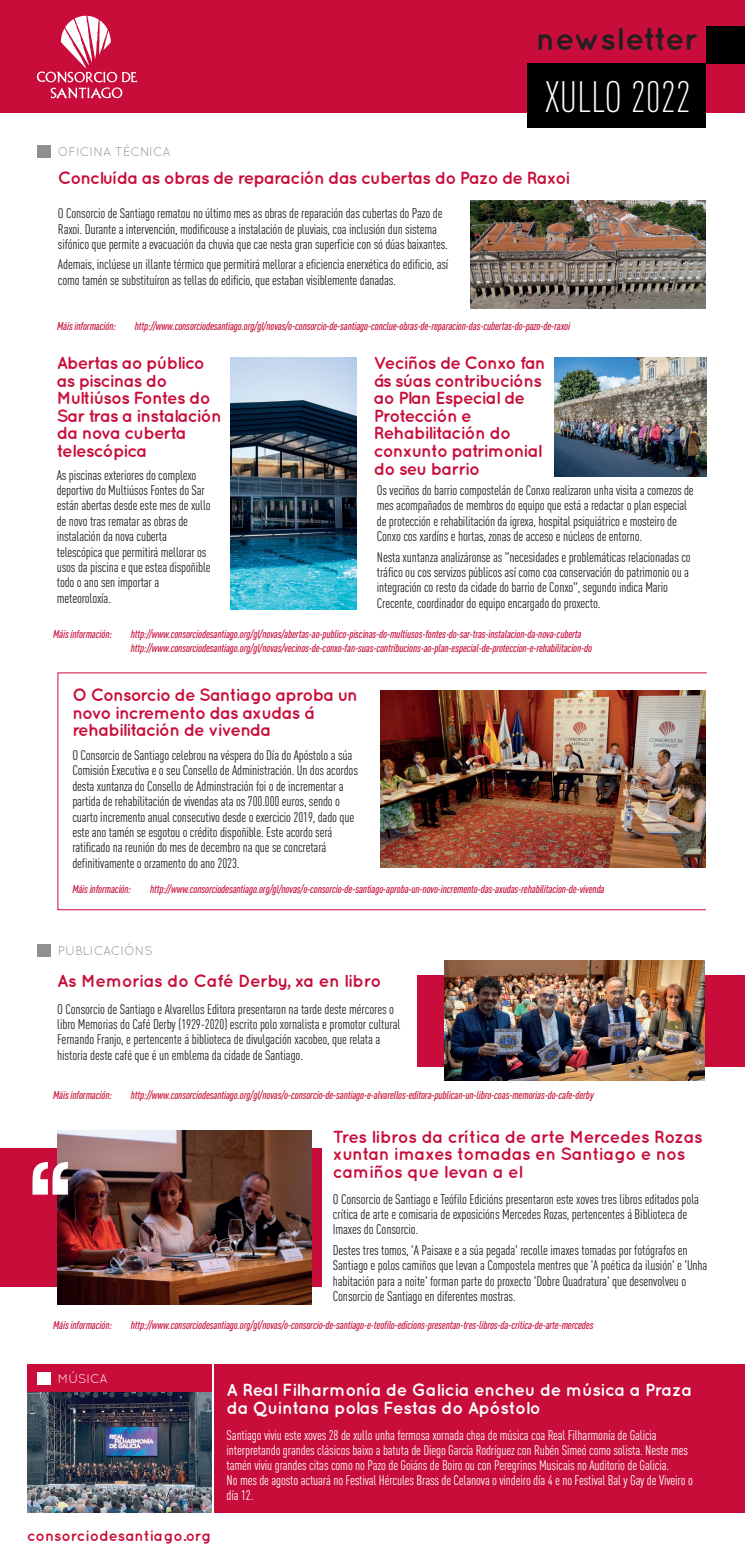
<style>
.page{position:relative;width:745px;height:1562px;background:#fff}
.page>*{position:absolute;margin:0;border:0;box-sizing:border-box;transform-origin:0 0}
.t1{font:300 condensed 43.38px "DIN Pro";color:#fff}
.t2{font:700 31.62px "Quicksand";letter-spacing:-.02em;color:#231f20}
.t3{font:700 17.5px/17.5px "Quicksand";letter-spacing:-.05em;color:#c80d3a}
.t4{font:700 17.5px/17.5px "Quicksand";letter-spacing:-.025em;color:#c80d3a}
.t5{font:700 17.5px/17.5px "Quicksand";letter-spacing:-.025em;color:#fff}
.t6{font:700 15px "Quicksand";color:#c80d3a}
.t7{font:condensed 13.75px/15.4px "DIN Pro";letter-spacing:-.01em;color:#1b2022}
.t8{font:condensed 13.75px/15px "DIN Pro";letter-spacing:-.01em;color:#fff}
.t9{font:12.5px "Quicksand";color:#8e9091}
.t10{font:12.5px "Quicksand";color:#fff}
.t11{font:italic 500 condensed 11.25px "DIN Pro";letter-spacing:-.01em;color:#c80d3a}
</style>
<div class="page">
<img style="left:27px;top:1391px;width:185px;height:121px">
<div style="left:27px;top:1364px;width:185px;height:27px;background:#c80d3a"></div>
<div style="left:215px;top:1364px;width:529px;height:148px;background:#c80d3a"></div>
<div style="left:417px;top:975px;width:327px;height:91px;background:#c80d3a"></div>
<div style="left:0;top:1148px;width:321px;height:138px;background:#c80d3a"></div>
<div style="left:0;top:0;width:744px;height:113px;background:#c80d3a"></div>
<div style="left:37px;top:145px;width:13px;height:13px;background:#8e9091"></div>
<svg style="left:37px;top:16px;width:100px;height:82px"></svg>
<div style="left:37px;top:1372px;width:13px;height:13px;background:#fff"></div>
<div style="left:37px;top:943px;width:13px;height:13px;background:#8e9091"></div>
<div style="left:705px;top:26px;width:39px;height:37px;background:#000001"></div>
<div style="left:526px;top:64px;width:179px;height:64px;background:#000001"></div>
<svg style="left:57px;top:672px;width:650px;height:238px"></svg>
<img style="left:470px;top:200px;width:235px;height:108px">
<img style="left:230px;top:358px;width:126px;height:251px">
<img style="left:554px;top:358px;width:152px;height:118px">
<img style="left:380px;top:690px;width:325px;height:177px">
<img style="left:444px;top:960px;width:260px;height:120px">
<img style="left:57px;top:1130px;width:254px;height:174px">
<svg style="left:32px;top:1161px;width:36px;height:33px"></svg>
<p class="t9" style="left:58px;top:145px;width:114px">OFICINA TÉCNICA</p>
<h2 class="t2" style="left:535px;top:20px;width:163px">newsletter</h2>
<h1 class="t1" style="left:544px;top:66px;width:148px">XULLO 2022</h1>
<p class="t3" style="left:58px;top:169px;width:513px">Concluída as obras de reparación das cubertas do Pazo de Raxoi</p>
<p class="t7" style="left:58px;top:205px;width:391px">O Consorcio de Santiago rematou no último mes as obras de reparación das cubertas do Pazo de<br>Raxoi. Durante a intervención, modificouse a instalación de pluviais, coa inclusión dun sistema sifónico que permite a evacuación da chuvia que cae nesta gran superficie con só dúas baixantes.</p>
<p class="t7" style="left:58px;top:256px;width:392px">Ademais, inclúese un illante térmico que permitirá mellorar a eficiencia enerxética do edificio, así como tamén se substituíron as tellas do edificio, que estaban visiblemente danadas.</p>
<p class="t11" style="left:57px;top:318px;width:60px">Máis información:</p>
<p class="t11" style="left:135px;top:318px;width:436px">http://www.consorciodesantiago.org/gl/novas/o-consorcio-de-santiago-conclue-obras-de-reparacion-das-cubertas-do-pazo-de-raxoi</p>
<p class="t3" style="left:373px;top:354px;width:173px">Veciños de Conxo fan ás súas contribucións ao Plan Especial de<br>Protección e<br>Rehabilitación do conxunto patrimonial do seu barrio</p>
<p class="t7" style="left:376px;top:481px;width:318px">Os veciños do barrio compostelán de Conxo realizaron unha visita a comezos de mes acompañados de membros do equipo que está a redactar o plan especial de protección e rehabilitación da igrexa, hospital psiquiátrico e mosteiro de Conxo cos xardíns e hortas, zonas de acceso e núcleos de entorno.</p>
<p class="t7" style="left:376px;top:548px;width:315px">Nesta xuntanza analizáronse as "necesidades e problemáticas relacionadas co tráfico ou cos servizos públicos así como coa conservación do patrimonio ou a integración co resto da cidade do barrio de Conxo", segundo indica Mario Crecente, coordinador do equipo encargado do proxecto.</p>
<p class="t3" style="left:57px;top:354px;width:166px">Abertas ao público as piscinas do<br>Multiúsos Fontes do<br>Sar tras a instalación da nova cuberta telescópica</p>
<p class="t7" style="left:57px;top:466px;width:155px">As piscinas exteriores do complexo deportivo do Multiúsos Fontes do Sar están abertas desde este mes de xullo de novo tras rematar as obras de instalación da nova cuberta telescópica que permitirá mellorar os usos da piscina e que estea dispoñible todo o ano sen importar a meteoroloxía.</p>
<p class="t11" style="left:53px;top:626px;width:60px">Máis información:</p>
<p class="t11" style="left:131px;top:626px;width:452px">http://www.consorciodesantiago.org/gl/novas/abertas-ao-publico-piscinas-do-multiusos-fontes-do-sar-tras-instalacion-da-nova-cuberta</p>
<p class="t11" style="left:131px;top:639px;width:462px">http://www.consorciodesantiago.org/gl/novas/vecinos-de-conxo-fan-suas-contribucions-ao-plan-especial-de-proteccion-e-rehabilitacion-do</p>
<p class="t3" style="left:72px;top:685px;width:287px">O Consorcio de Santiago aproba un novo incremento das axudas á rehabilitación de vivenda</p>
<p class="t7" style="left:72px;top:746px;width:287px">O Consorcio de Santiago celebrou na véspera do Día do Apóstolo a súa Comisión Executiva e o seu Consello de Administración. Un dos acordos desta xuntanza do Consello de Adminstración foi o de incrementar a partida de rehabilitación de vivendas ata os 700.000 euros, sendo o cuarto incremento anual consecutivo desde o exercicio 2019, dado que este ano tamén se esgotou o crédito dispoñible. Este acordo será ratificado na reunión do mes de decembro na que se concretará definitivamente o orzamento do ano 2023.</p>
<p class="t11" style="left:72px;top:881px;width:60px">Máis información:</p>
<p class="t11" style="left:150px;top:881px;width:456px">http://www.consorciodesantiago.org/gl/novas/o-consorcio-de-santiago-aproba-un-novo-incremento-das-axudas-rehabilitacion-de-vivenda</p>
<p class="t9" style="left:58px;top:943px;width:96px">PUBLICACIÓNS</p>
<p class="t4" style="left:57px;top:971px;width:325px">As Memorias do Café Derby, xa en libro</p>
<p class="t7" style="left:57px;top:999px;width:344px">O Consorcio de Santiago e Alvarellos Editora presentaron na tarde deste mércores o libro Memorias do Café Derby (1929-2020) escrito polo xornalista e promotor cultural Fernando Franjo, e pertencente á biblioteca de divulgación xacobeo, que relata a historia deste café que é un emblema da cidade de Santiago.</p>
<p class="t11" style="left:53px;top:1087px;width:60px">Máis información:</p>
<p class="t11" style="left:131px;top:1087px;width:464px">http://www.consorciodesantiago.org/gl/novas/o-consorcio-de-santiago-e-alvarellos-editora-publican-un-libro-coas-memorias-do-cafe-derby</p>
<p class="t4" style="left:332px;top:1127px;width:371px">Tres libros da crítica de arte Mercedes Rozas xuntan imaxes tomadas en Santiago e nos camiños que levan a el</p>
<p class="t7" style="left:332px;top:1189px;width:367px">O Consorcio de Santiago e Teófilo Edicións presentaron este xoves tres libros editados pola crítica de arte e comisaria de exposicións Mercedes Rozas, pertencentes á Biblioteca de<br>Imaxes do Consorcio.</p>
<p class="t7" style="left:332px;top:1241px;width:376px">Destes tres tomos, 'A Paisaxe e a súa pegada' recolle imaxes tomadas por fotógrafos en Santiago e polos camiños que levan a Compostela mentres que 'A poética da ilusión' e 'Unha habitación para a noite' forman parte do proxecto 'Dobre Quadratura' que desenvolveu o Consorcio de Santiago en diferentes mostras.</p>
<p class="t11" style="left:53px;top:1316px;width:60px">Máis información:</p>
<p class="t11" style="left:131px;top:1316px;width:464px">http://www.consorciodesantiago.org/gl/novas/o-consorcio-de-santiago-e-teofilo-edicions-presentan-tres-libros-da-critica-de-arte-mercedes</p>
<p class="t10" style="left:58px;top:1371px;width:51px">MÚSICA</p>
<p class="t6" style="left:27px;top:1525px;width:185px">consorciodesantiago.org</p>
<p class="t5" style="left:226px;top:1380px;width:466px">A Real Filharmonía de Galicia encheu de música a Praza da Quintana polas Festas do Apóstolo</p>
<p class="t8" style="left:226px;top:1426px;width:467px">Santiago viviu este xoves 28 de xullo unha fermosa xornada chea de música coa Real Filharmonía de Galicia interpretando grandes clásicos baixo a batuta de Diego García Rodríguez con Rubén Simeó como solista. Neste mes tamén viviu grandes citas como no Pazo de Goiáns de Boiro ou con Peregrinos Musicais no Auditorio de Galicia.<br>No mes de agosto actuará no Festival Hércules Brass de Celanova o vindeiro día 4 e no Festival Bal y Gay de Viveiro o día 12.</p>
</div>
